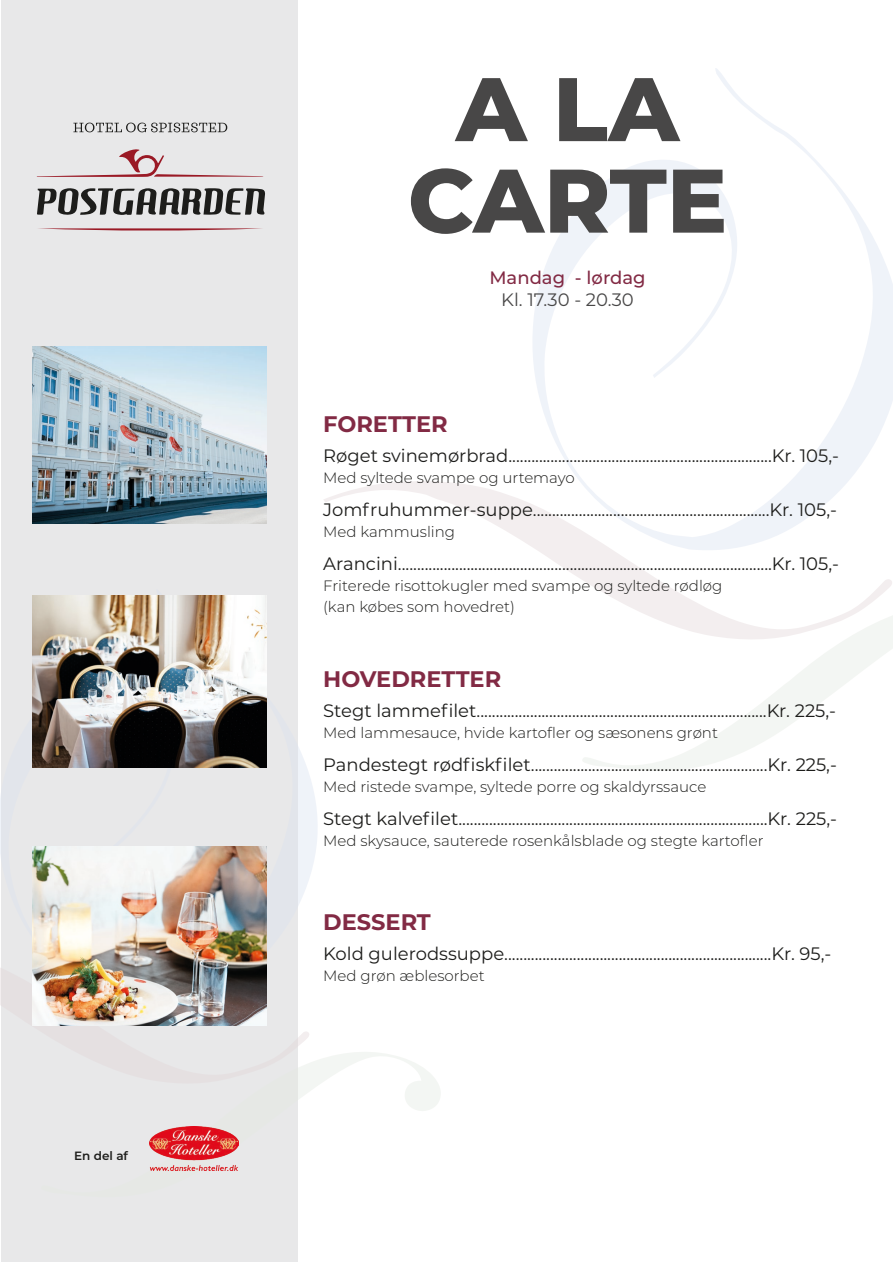
<style>
.page{position:relative;width:893px;height:1263px;background:#fff}
.page>*{position:absolute;margin:0;border:0;box-sizing:border-box;transform-origin:0 0}
.t1{font:800 90px "Montserrat";color:#484747}
.t2{font:700 22.5px "Montserrat";color:#822a44}
.t3{font:18px "Montserrat";color:#1d1d1b}
.t4{font:18px "Montserrat";color:#484747}
.t5{font:500 18px "Montserrat";color:#822a44}
.t6{font:300 15px/21px "Montserrat";color:#1d1d1b}
.t7{font:600 12px "Montserrat";color:#1d1d1b}
</style>
<div class="page">
<div style="left:1px;top:1px;width:297px;height:1261px;background:#e8e8e9"></div>
<svg style="left:0;top:595px;width:318px;height:351px"></svg>
<svg style="left:181px;top:1052px;width:259px;height:95px"></svg>
<svg style="left:0;top:946px;width:310px;height:139px"></svg>
<svg style="left:73px;top:123px;width:154px;height:9px"></svg>
<svg style="left:38px;top:228px;width:224px;height:3px"></svg>
<svg style="left:37px;top:149px;width:226px;height:28px"></svg>
<svg style="left:37px;top:188px;width:228px;height:27px"></svg>
<img style="left:149px;top:1127px;width:89px;height:44px">
<svg style="left:533px;top:68px;width:360px;height:413px"></svg>
<svg style="left:583px;top:641px;width:310px;height:129px"></svg>
<svg style="left:324px;top:481px;width:569px;height:160px"></svg>
<img style="left:33px;top:846px;width:233px;height:179px">
<img style="left:33px;top:596px;width:233px;height:172px">
<img style="left:33px;top:347px;width:233px;height:176px">
<p class="t7" style="left:74px;top:1147px;width:55px">En del af</p>
<p class="t1" style="left:456px;top:43px;width:225px">A LA</p>
<p class="t1" style="left:408px;top:135px;width:321px">CARTE</p>
<p class="t5" style="left:489px;top:265px;width:158px">Mandag - lørdag</p>
<p class="t4" style="left:501px;top:287px;width:134px">Kl. 17.30 - 20.30</p>
<p class="t2" style="left:323px;top:408px;width:126px">FORETTER</p>
<p class="t3" style="left:323px;top:443px;width:517px">Røget svinemørbrad.....................................................................Kr. 105,-</p>
<p class="t6" style="left:323px;top:467px;width:253px">Med syltede svampe og urtemayo</p>
<p class="t3" style="left:323px;top:497px;width:515px">Jomfruhummer-suppe..............................................................Kr. 105,-</p>
<p class="t6" style="left:323px;top:521px;width:133px">Med kammusling</p>
<p class="t3" style="left:323px;top:551px;width:517px">Arancini..................................................................................................Kr. 105,-</p>
<p class="t6" style="left:323px;top:575px;width:401px">Friterede risottokugler med svampe og syltede rødløg (kan købes som hovedret)</p>
<p class="t2" style="left:323px;top:663px;width:180px">HOVEDRETTER</p>
<p class="t3" style="left:323px;top:698px;width:514px">Stegt lammefilet............................................................................Kr. 225,-</p>
<p class="t6" style="left:323px;top:722px;width:396px">Med lammesauce, hvide kartofler og sæsonens grønt</p>
<p class="t3" style="left:323px;top:752px;width:515px">Pandestegt rødfiskfilet..............................................................Kr. 225,-</p>
<p class="t6" style="left:323px;top:776px;width:385px">Med ristede svampe, syltede porre og skaldyrssauce</p>
<p class="t3" style="left:323px;top:806px;width:515px">Stegt kalvefilet.................................................................................Kr. 225,-</p>
<p class="t6" style="left:323px;top:830px;width:442px">Med skysauce, sauterede rosenkålsblade og stegte kartofler</p>
<p class="t2" style="left:323px;top:906px;width:109px">DESSERT</p>
<p class="t3" style="left:323px;top:941px;width:510px">Kold gulerodssuppe......................................................................Kr. 95,-</p>
<p class="t6" style="left:323px;top:965px;width:163px">Med grøn æblesorbet</p>
</div>
